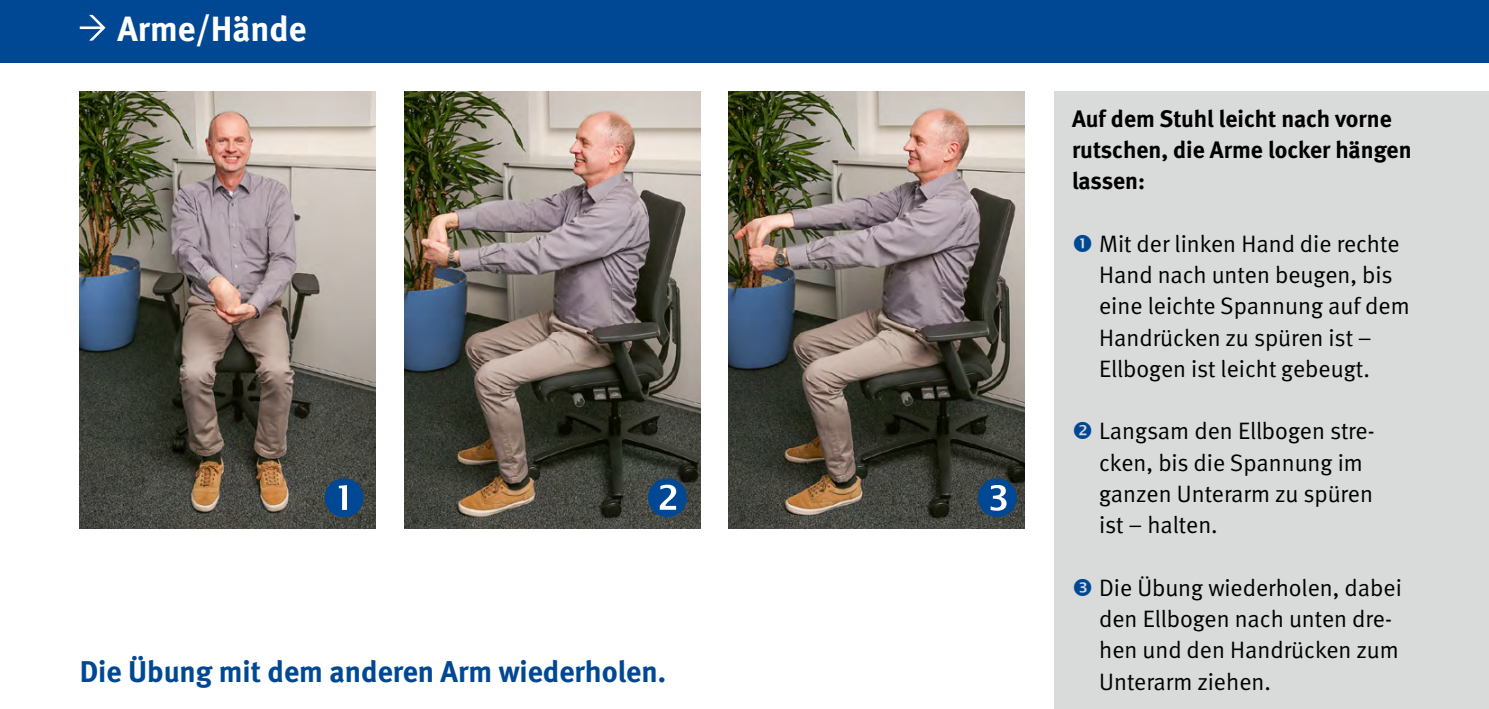
<style>
.page{position:relative;width:1489px;height:709px;background:#fff}
.page>*{position:absolute;margin:0;border:0;box-sizing:border-box;transform-origin:0 0}
.B_-_Unter-Übersch{font:700 35px "DGUV Meta";color:#fff}
.Infotext_1__12pt{font:700 30px "DGUV Meta";color:#004893}
.Fließtext__9_5pt{font:23.75px/31.2px "DGUV Meta";color:#000}
.Fließtext__9_5pt-2{font:700 23.75px/31.2px "DGUV Meta";color:#000}
</style>
<div class="page">
<div style="left:0;top:0;width:1488px;height:62px;background:#004893"></div>
<svg style="left:80px;top:15px;width:25px;height:26px"></svg>
<img style="left:80px;top:91px;width:296px;height:437px">
<img style="left:404px;top:91px;width:296px;height:437px">
<img style="left:728px;top:91px;width:296px;height:437px">
<div style="left:1054px;top:91px;width:434px;height:618px;background:#d9dada"></div>
<svg style="left:325px;top:478px;width:38px;height:39px"></svg>
<svg style="left:648px;top:478px;width:38px;height:39px"></svg>
<svg style="left:977px;top:478px;width:39px;height:39px"></svg>
<h1 class="B_-_Unter-Übersch" style="left:117px;top:8px;width:190px">Arme/Hände</h1>
<p class="Infotext_1__12pt" style="left:80px;top:654px;width:587px">Die Übung mit dem anderen Arm wiederholen.</p>
<p class="Fließtext__9_5pt-2" style="left:1071px;top:104px;width:341px">Auf dem Stuhl leicht nach vorne rutschen, die Arme locker hängen lassen:</p>
<p class="Fließtext__9_5pt" style="left:1099px;top:228px;width:312px">Mit der linken Hand die rechte<br>Hand nach unten beugen, bis eine leichte Spannung auf dem<br>Handrücken zu spüren ist –<br>Ellbogen ist leicht gebeugt.</p>
<p class="Fließtext__9_5pt" style="left:1099px;top:416px;width:277px">Langsam den Ellbogen stre&shy;cken, bis die Spannung im ganzen Unterarm zu spüren ist – halten.</p>
<p class="Fließtext__9_5pt" style="left:1099px;top:572px;width:304px">Die Übung wiederholen, dabei den Ellbogen nach unten dre&shy;hen und den Handrücken zum</p>
<p class="Fließtext__9_5pt" style="left:1099px;top:666px;width:173px">Unterarm ziehen.</p>
</div>
